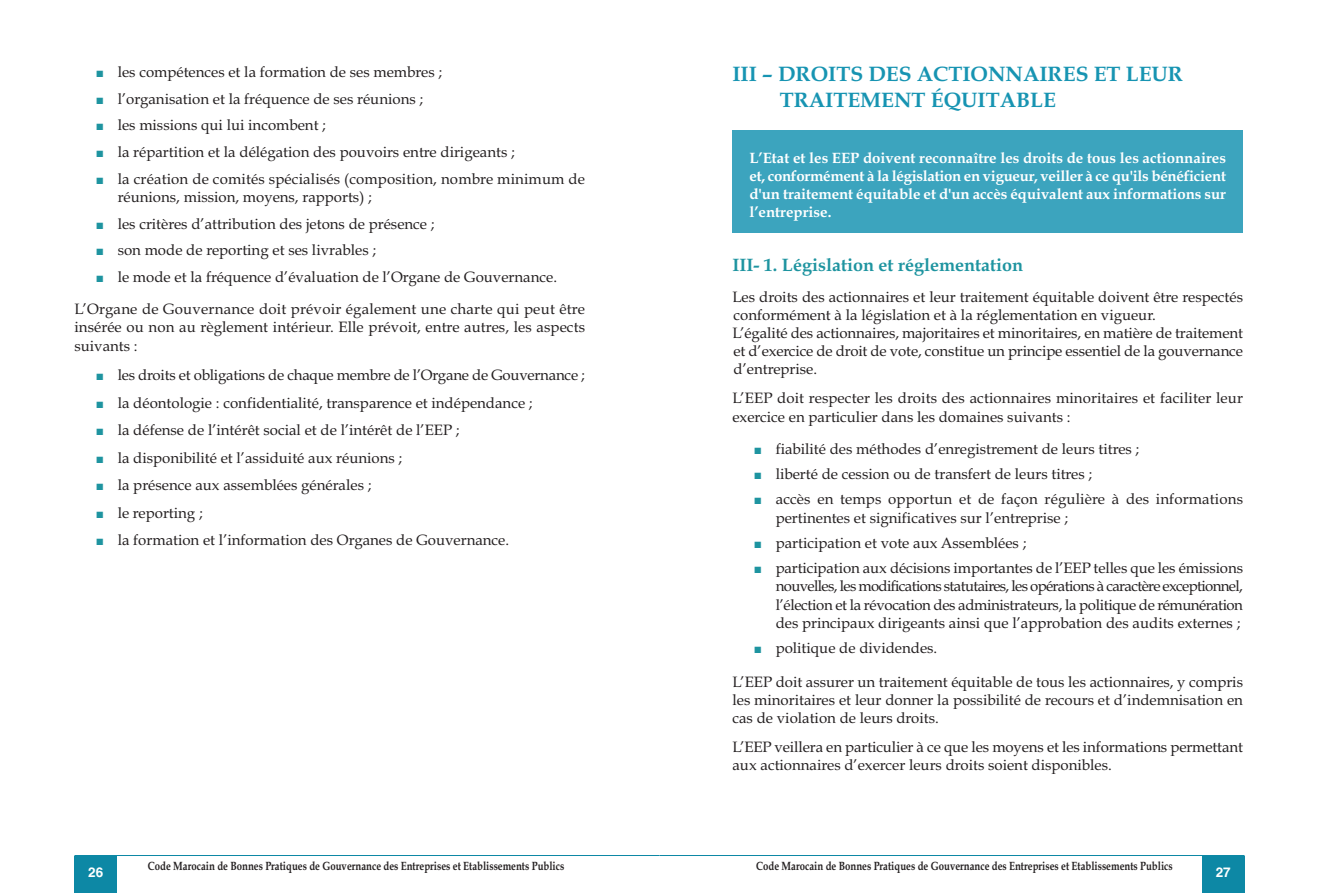
<style>
.page{position:relative;width:1319px;height:893px;background:#fff}
.page>*{position:absolute;margin:0;border:0;box-sizing:border-box;transform-origin:0 0}
.t1{font:700 21px/25.2px "Book Antiqua";color:#1794b2}
.t2{font:700 18px "Book Antiqua";color:#1e94a0}
.t3{font:15px/18.1px "Book Antiqua";color:#231f20}
.t4{font:700 15px/18px "Book Antiqua";letter-spacing:-.005em;color:#fff;text-align:justify}
.t5{font:700 13.5px "Helvetica";color:#fff}
.t6{font:700 12px "Book Antiqua";color:#231f20;scale:.8 1}
.s1{color:#1e94a0}
</style>
<div class="page">
<hr style="left:659px;top:855px;width:585px;height:1px;background:#0d88a5">
<div style="left:1201px;top:856px;width:43px;height:37px;background:#0d88a5"></div>
<div style="left:74px;top:856px;width:43px;height:37px;background:#0d88a5"></div>
<hr style="left:74px;top:855px;width:585px;height:1px;background:#0d88a5">
<div style="left:732px;top:130px;width:510px;height:103px;background:#3ca4be"></div>
<p class="t3" style="left:96px;top:63px;width:347px"><span class="s1">■</span> les compétences et la formation de ses membres ;</p>
<p class="t3" style="left:96px;top:90px;width:328px"><span class="s1">■</span> l’organisation et la fréquence de ses réunions ;</p>
<p class="t3" style="left:96px;top:116px;width:231px"><span class="s1">■</span> les missions qui lui incombent ;</p>
<p class="t3" style="left:96px;top:143px;width:420px"><span class="s1">■</span> la répartition et la délégation des pouvoirs entre dirigeants ;</p>
<p class="t3" style="left:118px;top:170px;width:469px;text-indent:-21px"><span class="s1">■</span> la création de comités spécialisés (composition, nombre minimum de réunions, mission, moyens, rapports) ;</p>
<p class="t3" style="left:96px;top:214px;width:339px"><span class="s1">■</span> les critères d’attribution des jetons de présence ;</p>
<p class="t3" style="left:96px;top:241px;width:281px"><span class="s1">■</span> son mode de reporting et ses livrables ;</p>
<p class="t3" style="left:74px;top:261px;width:512px;line-height:32.2px;text-align:center"><span class="s1">■</span> le mode et la fréquence d’évaluation de l’Organe de Gouvernance.<br>L’Organe de Gouvernance doit prévoir également une charte qui peut être</p>
<p class="t3" style="left:74px;top:318px;width:512px">insérée ou non au règlement intérieur. Elle prévoit, entre autres, les aspects suivants :</p>
<p class="t3" style="left:96px;top:366px;width:490px"><span class="s1">■</span> les droits et obligations de chaque membre de l’Organe de Gouvernance ;</p>
<p class="t3" style="left:96px;top:393px;width:438px"><span class="s1">■</span> la déontologie : confidentialité, transparence et indépendance ;</p>
<p class="t3" style="left:96px;top:421px;width:364px"><span class="s1">■</span> la défense de l’intérêt social et de l’intérêt de l’EEP ;</p>
<p class="t3" style="left:96px;top:448px;width:307px"><span class="s1">■</span> la disponibilité et l’assiduité aux réunions ;</p>
<p class="t3" style="left:96px;top:476px;width:276px"><span class="s1">■</span> la présence aux assemblées générales ;</p>
<p class="t3" style="left:96px;top:503px;width:108px"><span class="s1">■</span> le reporting ;</p>
<p class="t3" style="left:96px;top:531px;width:414px"><span class="s1">■</span> la formation et l’information des Organes de Gouvernance.</p>
<p class="t5" style="left:88px;top:865px;width:17px">26</p>
<p class="t6" style="left:148px;top:858px;width:522px">Code Marocain de Bonnes Pratiques de Gouvernance des Entreprises et Etablissements Publics</p>
<h1 class="t1" style="left:779px;top:62px;width:405px;text-indent:-47px">III – DROITS DES ACTIONNAIRES ET LEUR<br>TRAITEMENT ÉQUITABLE</h1>
<p class="t4" style="left:749px;top:149px;width:478px">L’Etat et les EEP doivent reconnaître les droits de tous les actionnaires et, conformément à la législation en vigueur, veiller à ce qu'ils bénéficient d'un traitement équitable et d'un accès équivalent aux informations sur l’entreprise.</p>
<p class="t2" style="left:732px;top:255px;width:292px">III- 1. Législation et réglementation</p>
<p class="t3" style="left:732px;top:287px;width:512px">Les droits des actionnaires et leur traitement équitable doivent être respectés conformément à la législation et à la réglementation en vigueur.<br>L’égalité des actionnaires, majoritaires et minoritaires, en matière de traitement et d’exercice de droit de vote, constitue un principe essentiel de la gouvernance d’entreprise.</p>
<p class="t3" style="left:732px;top:389px;width:512px">L’EEP doit respecter les droits des actionnaires minoritaires et faciliter leur exercice en particulier dans les domaines suivants :</p>
<p class="t3" style="left:754px;top:439px;width:386px"><span class="s1">■</span> fiabilité des méthodes d’enregistrement de leurs titres ;</p>
<p class="t3" style="left:754px;top:465px;width:339px"><span class="s1">■</span> liberté de cession ou de transfert de leurs titres ;</p>
<p class="t3" style="left:775px;top:490px;width:469px;text-indent:-21px"><span class="s1">■</span> accès en temps opportun et de façon régulière à des informations pertinentes et significatives sur l’entreprise ;</p>
<p class="t3" style="left:754px;top:534px;width:273px"><span class="s1">■</span> participation et vote aux Assemblées ;</p>
<p class="t3" style="left:775px;top:559px;width:469px;text-align:justify;text-indent:-21px"><span class="s1">■</span> participation aux décisions importantes de l’EEP telles que les émissions nouvelles, les modifications statutaires, les opérations à caractère exceptionnel, l’élection et la révocation des administrateurs, la politique de rémunération des principaux dirigeants ainsi que l’approbation des audits externes ;</p>
<p class="t3" style="left:754px;top:639px;width:184px"><span class="s1">■</span> politique de dividendes.</p>
<p class="t3" style="left:732px;top:672px;width:512px;text-align:justify">L’EEP doit assurer un traitement équitable de tous les actionnaires, y compris les minoritaires et leur donner la possibilité de recours et d’indemnisation en cas de violation de leurs droits.</p>
<p class="t3" style="left:732px;top:738px;width:512px">L’EEP veillera en particulier à ce que les moyens et les informations permettant aux actionnaires d’exercer leurs droits soient disponibles.</p>
<p class="t6" style="left:756px;top:858px;width:522px">Code Marocain de Bonnes Pratiques de Gouvernance des Entreprises et Etablissements Publics</p>
<p class="t5" style="left:1215px;top:864px;width:17px">27</p>
</div>
